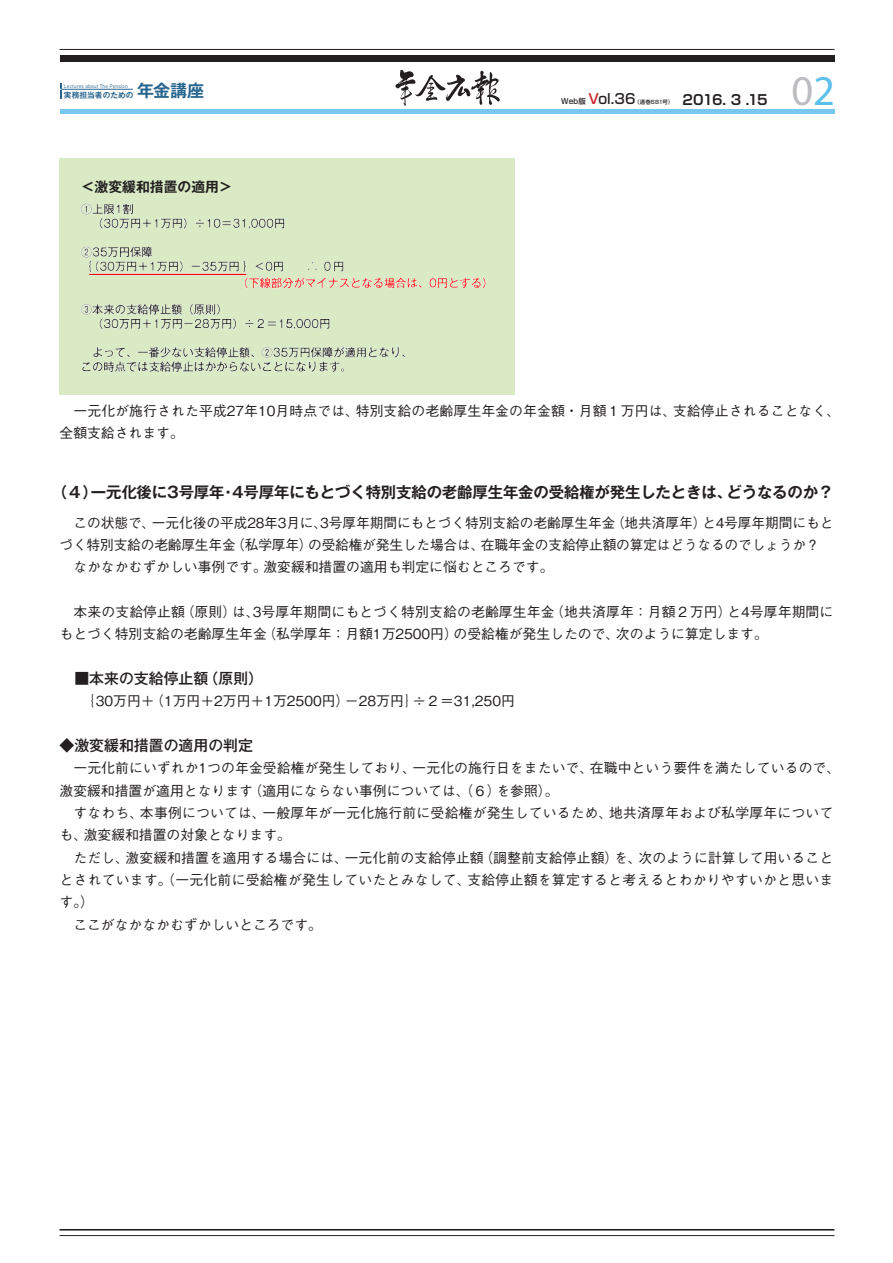
<style>
.page{position:relative;width:893px;height:1263px;background:#fff}
.page>*{position:absolute;margin:0;border:0;box-sizing:border-box;transform-origin:0 0}
.t1{font:42.45px "Myriad Pro";color:#bcbdc0}
.t2{font:700 17.1px "Gothic MB101 Pro De";color:#28658e}
.t3{font:700 15.45px "Gothic MB101 Pro De";letter-spacing:-.01em;color:#231f20}
.t4{font:500 14.85px "Gothic MB101 Pro";color:#231f20}
.t5{font:500 13.8px/22.4px "Gothic BBB Pro";letter-spacing:.005em;color:#231f20}
.t6{font:700 13.8px "Gothic MB101 Pro De";color:#231f20}
.t7{font:500 13.8px "Shin Go Pro";color:#231f20}
.t8{font:700 13.8px "Shin Go Pro De";letter-spacing:-.075em;color:#231f20}
.t9{font:700 7.65px "Gothic MB101 Pro De";letter-spacing:.01em;color:#28658e}
.t10{font:5.25px "DIN";color:#28658e}
.t11{font:500 5.25px "Shin Go Pro";letter-spacing:.03em;color:#231f20}
.s1{font-size:7.5px}
.s2{color:#d1232a}
.s3{color:#5dbfec}
</style>
<div class="page">
<hr style="left:61px;top:89px;width:72px;height:1px;background:#28658e">
<svg style="left:60px;top:84px;width:1px;height:15px"></svg>
<div style="left:60px;top:159px;width:454px;height:236px;background:#d9eac5"></div>
<img style="left:81px;top:203px;width:405px;height:170px">
<hr style="left:60px;top:49px;width:774px;height:1px;background:#231f20">
<div style="left:60px;top:55px;width:774px;height:7px;background:#231f20"></div>
<hr style="left:60px;top:1229px;width:774px;height:1px;background:#231f20">
<hr style="left:60px;top:1235px;width:774px;height:1px;background:#231f20">
<hr style="left:60px;top:109px;width:775px;height:4px;background:#78c7ef">
<svg style="left:395px;top:70px;width:105px;height:36px"></svg>
<p class="t2" style="left:137px;top:76px;width:69px">年金講座</p>
<p class="t10" style="left:64px;top:83px;width:65px">Lectures about The Pension</p>
<p class="t9" style="left:64px;top:88px;width:71px">実務担当者のための</p>
<p class="t6" style="left:81px;top:176px;width:154px">＜激変緩和措置の適用＞</p>
<p class="t7" style="left:561px;top:88px;width:76px"><span class="s1">Web版</span> <span class="s2">V</span>ol.36</p>
<p class="t11" style="left:634px;top:98px;width:40px">（通巻681号）</p>
<p class="t8" style="left:682px;top:88px;width:87px">2016. 3 .15</p>
<h1 class="t1" style="left:791px;top:65px;width:45px">0<span class="s3">2</span></h1>
<p class="t5" style="left:60px;top:398px;width:782px">　一元化が施行された平成27年10月時点では、特別支給の老齢厚生年金の年金額・月額１万円は、支給停止されることなく、全額支給されます。</p>
<p class="t3" style="left:52px;top:479px;width:783px">（４）一元化後に3号厚年・4号厚年にもとづく特別支給の老齢厚生年金の受給権が発生したときは、どうなるのか？</p>
<p class="t5" style="left:60px;top:510px;width:775px;text-indent:14px">この状態で、一元化後の平成28年3月に、3号厚年期間にもとづく特別支給の老齢厚生年金（地共済厚年）と4号厚年期間にもとづく特別支給の老齢厚生年金（私学厚年）の受給権が発生した場合は、在職年金の支給停止額の算定はどうなるのでしょうか？　なかなかむずかしい事例です。激変緩和措置の適用も判定に悩むところです。</p>
<p class="t5" style="left:60px;top:599px;width:775px">　本来の支給停止額（原則）は、3号厚年期間にもとづく特別支給の老齢厚生年金（地共済厚年：月額２万円）と4号厚年期間にもとづく特別支給の老齢厚生年金（私学厚年：月額1万2500円）の受給権が発生したので、次のように算定します。</p>
<p class="t4" style="left:60px;top:666px;width:205px">　■本来の支給停止額（原則）</p>
<p class="t5" style="left:60px;top:688px;width:457px">　　｛30万円＋（1万円＋2万円＋1万2500円）−28万円｝÷２＝31,250円</p>
<p class="t4" style="left:60px;top:733px;width:195px">◆激変緩和措置の適用の判定</p>
<p class="t5" style="left:60px;top:755px;width:782px">　一元化前にいずれか1つの年金受給権が発生しており、一元化の施行日をまたいで、在職中という要件を満たしているので、激変緩和措置が適用となります（適用にならない事例については、（６）を参照）。<br>　すなわち、本事例については、一般厚年が一元化施行前に受給権が発生しているため、地共済厚年および私学厚年についても、激変緩和措置の対象となります。<br>　ただし、激変緩和措置を適用する場合には、一元化前の支給停止額（調整前支給停止額）を、次のように計算して用いることとされています。（一元化前に受給権が発生していたとみなして、支給停止額を算定すると考えるとわかりやすいかと思います。）<br>　ここがなかなかむずかしいところです。</p>
</div>
